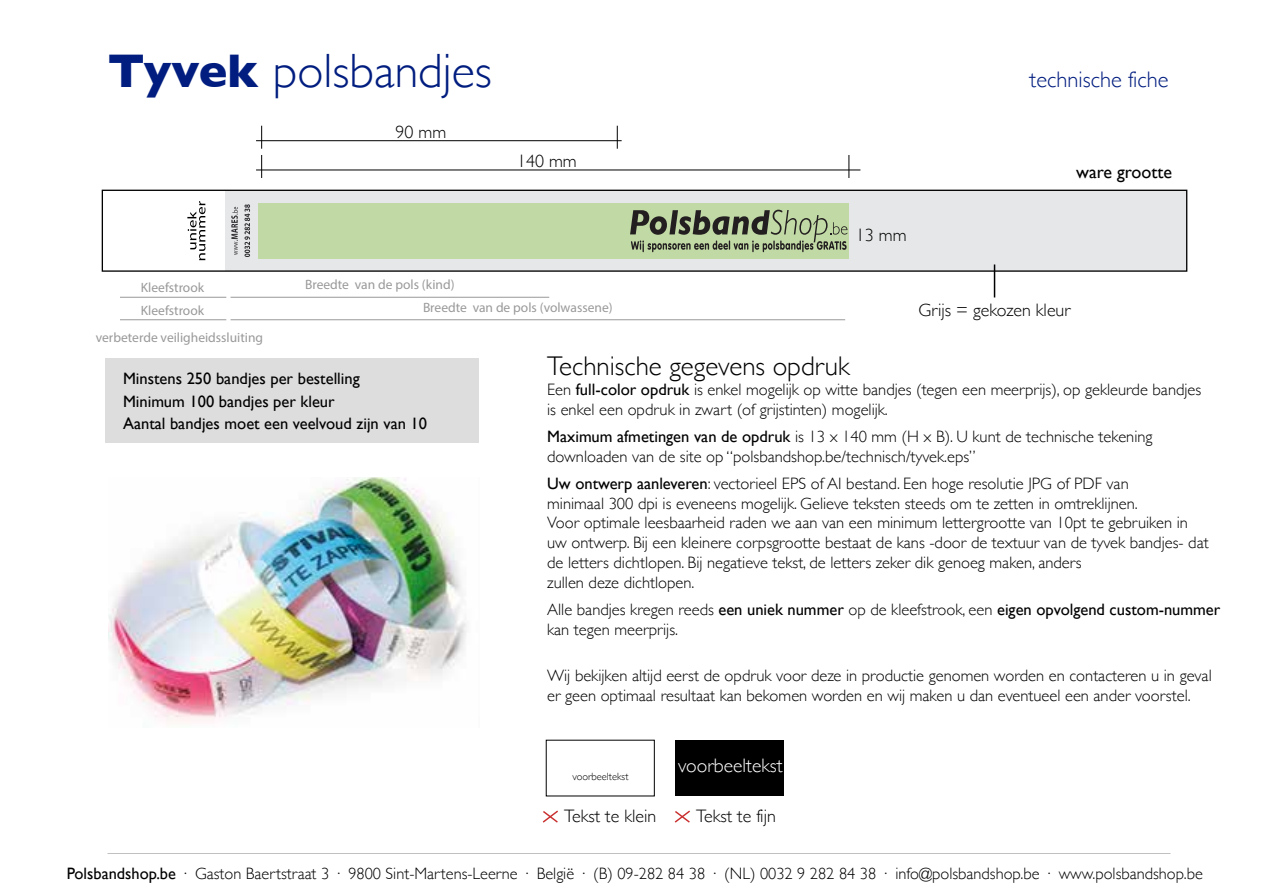
<style>
.page{position:relative;width:1263px;height:893px;background:#fff}
.page>*{position:absolute;margin:0;border:0;box-sizing:border-box;transform-origin:0 0}
.t1{font:300 48.15px "Gill Sans";color:#001d7f}
.t2{font:300 27px "Gill Sans";color:#000}
.t3{font:300 22.5px "Gill Sans";color:#001d7f}
.t4{font:300 19.5px "Gill Sans";color:#fff}
.t5{font:300 18px "Gill Sans";color:#000}
.t6{font:18px "Gill Sans";color:#000}
.t7{font:300 16.5px/19.8px "Gill Sans";color:#000}
.t8{font:16.5px/22.8px "Gill Sans";color:#000}
.t9{font:13.5px/27.5px "Myriad";color:#999}
.t10{font:300 10.5px "Gill Sans";color:#000}
.s1{font-weight:700}
.s2{font-weight:400}
</style>
<div class="page">
<div style="left:105px;top:358px;width:374px;height:85px;background:#ddd"></div>
<div style="left:675px;top:740px;width:108px;height:56px;background:#000"></div>
<svg style="left:542px;top:810px;width:16px;height:13px"></svg>
<svg style="left:674px;top:810px;width:16px;height:13px"></svg>
<img style="left:108px;top:477px;width:359px;height:245px">
<svg style="left:848px;top:155px;width:1px;height:23px"></svg>
<hr style="left:256px;top:170px;width:604px;height:1px;background:#000">
<svg style="left:261px;top:155px;width:1px;height:23px"></svg>
<svg style="left:617px;top:126px;width:1px;height:23px"></svg>
<hr style="left:256px;top:140px;width:366px;height:1px;background:#000">
<svg style="left:261px;top:126px;width:1px;height:23px"></svg>
<div style="left:225px;top:190px;width:961px;height:81px;background:#e6e7e8"></div>
<div style="left:102px;top:190px;width:1085px;height:82px;border:1px solid #000"></div>
<svg style="left:187px;top:201px;width:18px;height:59px"></svg>
<svg style="left:244px;top:204px;width:6px;height:53px"></svg>
<svg style="left:231px;top:207px;width:7px;height:48px"></svg>
<hr style="left:120px;top:319px;width:106px;height:1px;background:#999">
<hr style="left:231px;top:319px;width:614px;height:1px;background:#999">
<hr style="left:120px;top:297px;width:106px;height:1px;background:#999">
<hr style="left:231px;top:297px;width:318px;height:1px;background:#999">
<hr style="left:994px;top:264px;width:1px;height:33px;background:#000">
<div style="left:259px;top:203px;width:590px;height:56px;background:#c1d9a5"></div>
<svg style="left:630px;top:210px;width:217px;height:42px"></svg>
<h1 class="t1" style="left:108px;top:33px;width:386px"><span class="s1">Tyvek</span> polsbandjes</h1>
<p class="t5" style="left:395px;top:118px;width:52px">90 mm</p>
<p class="t9" style="left:141px;top:274px;width:65px">Kleefstrook</p>
<p class="t9" style="left:305px;top:271px;width:151px">Breedte van de pols (kind)</p>
<p class="t5" style="left:517px;top:147px;width:61px">140 mm</p>
<p class="t9" style="left:96px;top:296px;width:169px;text-indent:45px">Kleefstrook verbeterde veiligheidssluiting</p>
<p class="t9" style="left:423px;top:293px;width:191px">Breedte van de pols (volwassene)</p>
<h3 class="t3" style="left:1029px;top:62px;width:141px">technische fiche</h3>
<p class="t5" style="left:856px;top:221px;width:52px">13 mm</p>
<p class="t6" style="left:1076px;top:161px;width:97px">ware grootte</p>
<p class="t5" style="left:919px;top:296px;width:153px">Grijs = gekozen kleur</p>
<p class="t8" style="left:123px;top:367px;width:306px">Minstens 250 bandjes per bestelling<br>Minimum 100 bandjes per kleur<br>Aantal bandjes moet een veelvoud zijn van 10</p>
<h2 class="t2" style="left:547px;top:345px;width:304px">Technische gegevens opdruk</h2>
<p class="t7" style="left:547px;top:379px;width:656px">Een <span class="s2">full-color opdruk</span> is enkel mogelijk op witte bandjes (tegen een meerprijs), op gekleurde bandjes is enkel een opdruk in zwart (of grijstinten) mogelijk.</p>
<p class="t7" style="left:547px;top:426px;width:607px"><span class="s2">Maximum afmetingen van de opdruk</span> is 13 x 140 mm (H x B). U kunt de technische tekening downloaden van de site op “polsbandshop.be/technisch/tyvek.eps”</p>
<p class="t7" style="left:547px;top:473px;width:663px"><span class="s2">Uw ontwerp aanleveren</span>: vectorieel EPS of AI bestand. Een hoge resolutie JPG of PDF van<br>minimaal 300 dpi is eveneens mogelijk. Gelieve teksten steeds om te zetten in omtreklijnen.<br>Voor optimale leesbaarheid raden we aan van een minimum lettergrootte van 10pt te gebruiken in uw ontwerp. Bij een kleinere corpsgrootte bestaat de kans -door de textuur van de tyvek bandjes- dat de letters dichtlopen. Bij negatieve tekst, de letters zeker dik genoeg maken, anders<br>zullen deze dichtlopen.</p>
<p class="t7" style="left:547px;top:599px;width:675px">Alle bandjes kregen reeds <span class="s2">een uniek nummer</span> op de kleefstrook, een <span class="s2">eigen opvolgend custom-nummer </span>kan tegen meerprijs.</p>
<p class="t7" style="left:547px;top:665px;width:666px">Wij bekijken altijd eerst de opdruk voor deze in productie genomen worden en contacteren u in geval er geen optimaal resultaat kan bekomen worden en wij maken u dan eventueel een ander voorstel.</p>
<p class="t10" style="left:572px;top:768px;width:58px">voorbeeltekst</p>
<p class="t4" style="left:678px;top:751px;width:106px">voorbeeltekst</p>
<p class="t5" style="left:564px;top:802px;width:94px">Tekst te klein</p>
<p class="t5" style="left:696px;top:802px;width:81px">Tekst te fijn</p>
<p class="t7" style="left:67px;top:862px;width:1138px"><span class="s2">Polsbandshop.be</span> · Gaston Baertstraat 3 · 9800 Sint-Martens-Leerne · België · (B) 09-282 84 38 · (NL) 0032 9 282 84 38 · info@polsbandshop.be · www.polsbandshop.be</p>
</div>
